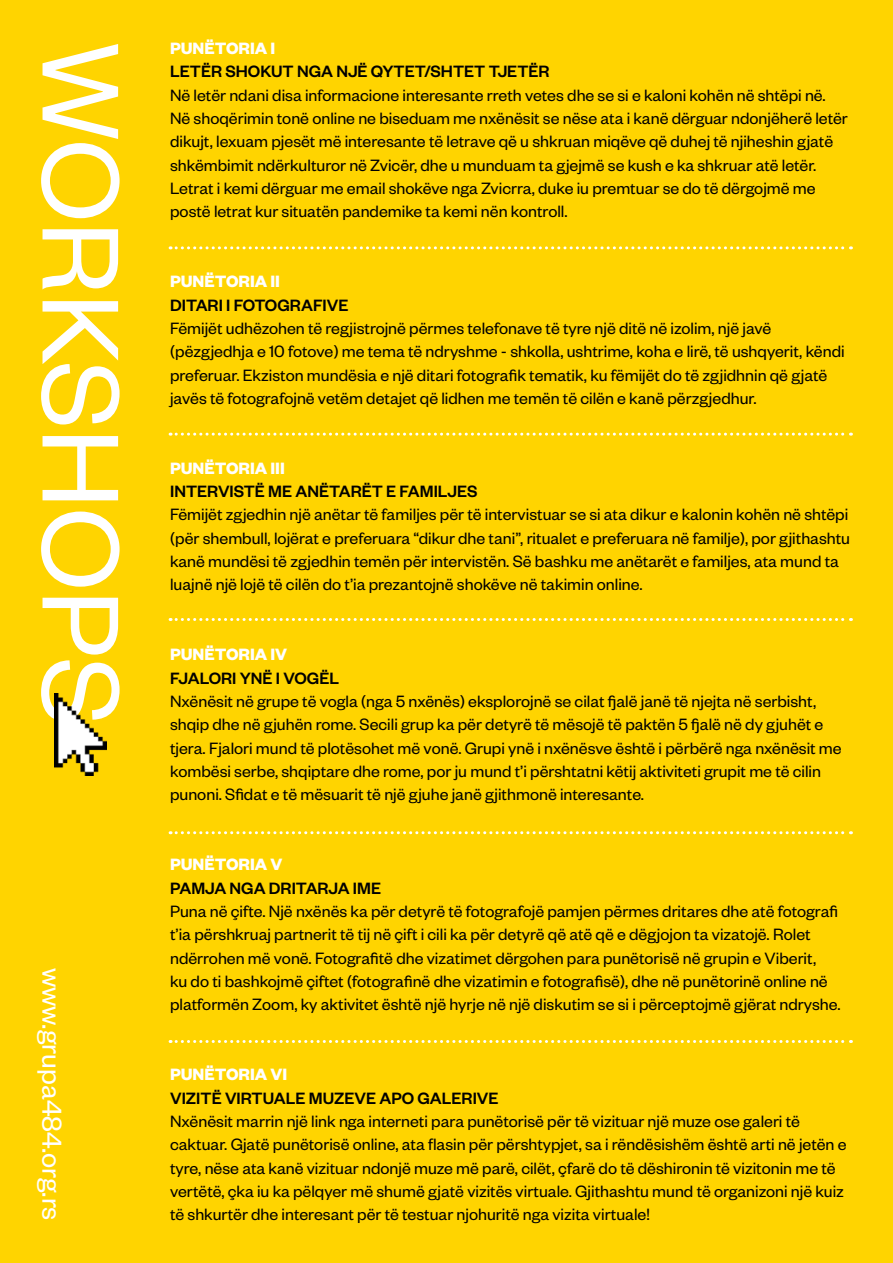
<style>
.page{position:relative;width:893px;height:1263px;background:#ffd400}
.page>*{position:absolute;margin:0;border:0;box-sizing:border-box;transform-origin:0 0}
.t1{font:120px "Founders Grotesk";color:#fff}
.t2{font:30px "Founders Grotesk";color:#fff}
.t3{font:18px/23.4px "Founders Grotesk";color:#000}
.t4{font:500 18px "Founders Grotesk";color:#000}
.t5{font:700 18px "Founders Grotesk";color:#fff}
</style>
<div class="page">
<img style="left:54px;top:693px;width:52px;height:83px">
<svg style="left:170px;top:246px;width:681px;height:3px"></svg>
<svg style="left:170px;top:433px;width:681px;height:3px"></svg>
<svg style="left:170px;top:618px;width:681px;height:3px"></svg>
<svg style="left:170px;top:831px;width:681px;height:3px"></svg>
<svg style="left:170px;top:1040px;width:681px;height:3px"></svg>
<h1 class="t1" style="left:154px;top:43px;width:684px;rotate:90deg">WORKSHOPS</h1>
<h2 class="t2" style="left:70px;top:968px;width:254px;rotate:90deg">www.grupa484.org.rs</h2>
<p class="t5" style="left:170px;top:37px;width:107px">PUNËTORIA I</p>
<p class="t4" style="left:170px;top:60px;width:381px">LETËR SHOKUT NGA NJË QYTET/SHTET TJETËR</p>
<p class="t3" style="left:170px;top:82px;width:679px">Në letër ndani disa informacione interesante rreth vetes dhe se si e kaloni kohën në shtëpi në.<br>Në shoqërimin tonë online ne biseduam me nxënësit se nëse ata i kanë dërguar ndonjëherë letër dikujt, lexuam pjesët më interesante të letrave që u shkruan miqëve që duhej të njiheshin gjatë shkëmbimit ndërkulturor në Zvicër, dhe u munduam ta gjejmë se kush e ka shkruar atë letër.<br>Letrat i kemi dërguar me email shokëve nga Zvicrra, duke iu premtuar se do të dërgojmë me postë letrat kur situatën pandemike ta kemi nën kontroll.</p>
<p class="t5" style="left:170px;top:270px;width:111px">PUNËTORIA II</p>
<p class="t4" style="left:170px;top:293px;width:180px">DITARI I FOTOGRAFIVE</p>
<p class="t3" style="left:170px;top:315px;width:676px">Fëmijët udhëzohen të regjistrojnë përmes telefonave të tyre një ditë në izolim, një javë (pëzgjedhja e 10 fotove) me tema të ndryshme - shkolla, ushtrime, koha e lirë, të ushqyerit, këndi preferuar. Ekziston mundësia e një ditari fotografik tematik, ku fëmijët do të zgjidhnin që gjatë javës të fotografojnë vetëm detajet që lidhen me temën të cilën e kanë përzgjedhur.</p>
<p class="t5" style="left:170px;top:457px;width:116px">PUNËTORIA III</p>
<p class="t4" style="left:170px;top:480px;width:309px">INTERVISTË ME ANËTARËT E FAMILJES</p>
<p class="t3" style="left:170px;top:502px;width:681px">Fëmijët zgjedhin një anëtar të familjes për të intervistuar se si ata dikur e kalonin kohën në shtëpi (për shembull, lojërat e preferuara “dikur dhe tani”, ritualet e preferuara në familje), por gjithashtu kanë mundësi të zgjedhin temën për intervistën. Së bashku me anëtarët e familjes, ata mund ta luajnë një lojë të cilën do t’ia prezantojnë shokëve në takimin online.</p>
<p class="t5" style="left:170px;top:643px;width:119px">PUNËTORIA IV</p>
<p class="t4" style="left:170px;top:667px;width:171px">FJALORI YNË I VOGËL</p>
<p class="t3" style="left:170px;top:689px;width:673px">Nxënësit në grupe të vogla (nga 5 nxënës) eksplorojnë se cilat fjalë janë të njejta në serbisht, shqip dhe në gjuhën rome. Secili grup ka për detyrë të mësojë të paktën 5 fjalë në dy gjuhët e tjera. Fjalori mund të plotësohet më vonë. Grupi ynë i nxënësve është i përbërë nga nxënësit me kombësi serbe, shqiptare dhe rome, por ju mund t’i përshtatni këtij aktiviteti grupit me të cilin punoni. Sfidat e të mësuarit të një gjuhe janë gjithmonë interesante.</p>
<p class="t5" style="left:170px;top:853px;width:114px">PUNËTORIA V</p>
<p class="t4" style="left:170px;top:877px;width:213px">PAMJA NGA DRITARJA IME</p>
<p class="t3" style="left:170px;top:899px;width:672px">Puna në çifte. Një nxënës ka për detyrë të fotografojë pamjen përmes dritares dhe atë fotografi t’ia përshkruaj partnerit të tij në çift i cili ka për detyrë që atë që e dëgjojon ta vizatojë. Rolet ndërrohen më vonë. Fotografitë dhe vizatimet dërgohen para punëtorisë në grupin e Viberit,<br>ku do ti bashkojmë çiftet (fotografinë dhe vizatimin e fotografisë), dhe në punëtorinë online në platformën Zoom, ky aktivitet është një hyrje në një diskutim se si i përceptojmë gjërat ndryshe.</p>
<p class="t5" style="left:170px;top:1063px;width:119px">PUNËTORIA VI</p>
<p class="t4" style="left:170px;top:1087px;width:330px">VIZITË VIRTUALE MUZEVE APO GALERIVE</p>
<p class="t3" style="left:170px;top:1109px;width:678px">Nxënësit marrin një link nga interneti para punëtorisë për të vizituar një muze ose galeri të caktuar. Gjatë punëtorisë online, ata flasin për përshtypjet, sa i rëndësishëm është arti në jetën e tyre, nëse ata kanë vizituar ndonjë muze më parë, cilët, çfarë do të dëshironin të vizitonin me të vertëtë, çka iu ka pëlqyer më shumë gjatë vizitës virtuale. Gjithashtu mund të organizoni një kuiz të shkurtër dhe interesant për të testuar njohuritë nga vizita virtuale!</p>
</div>
